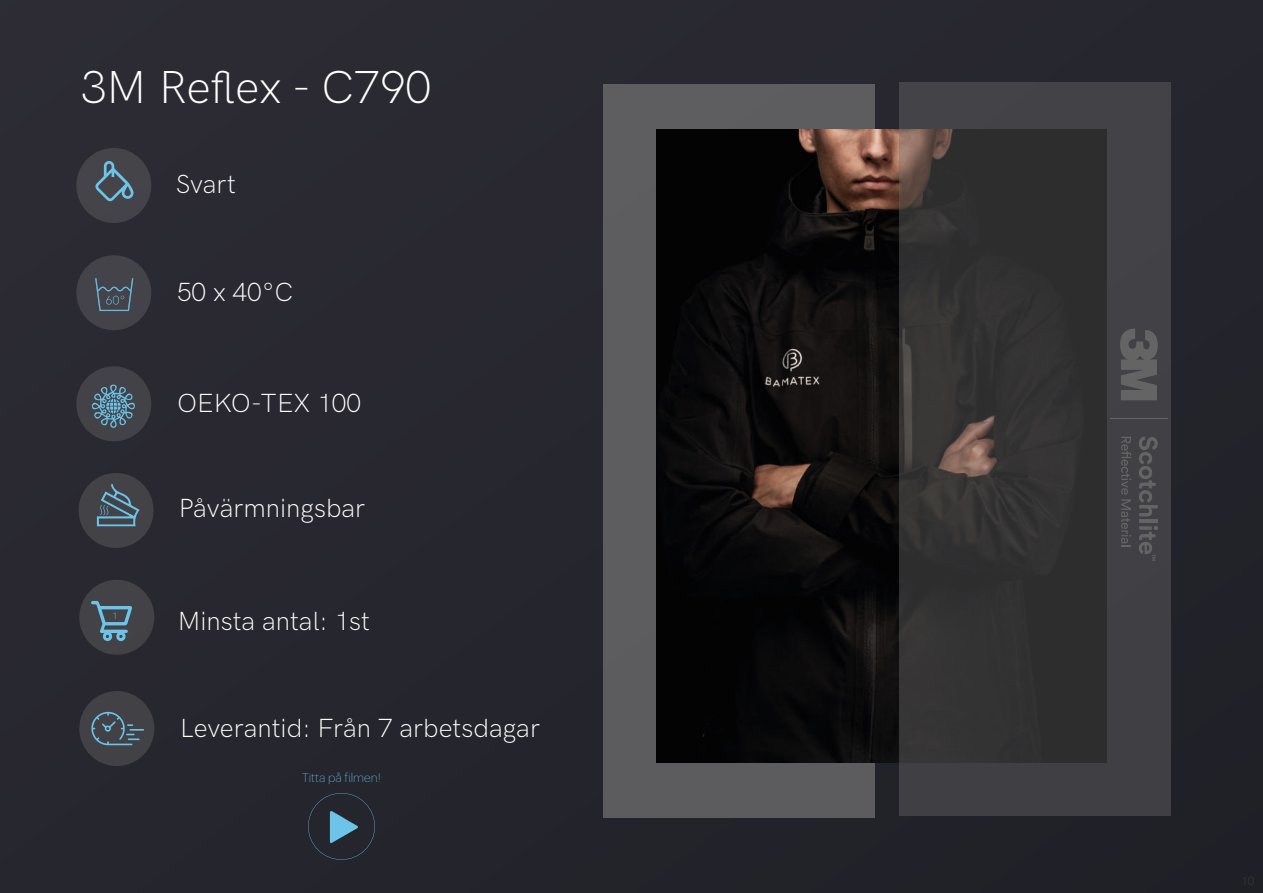
<style>
.page{position:relative;width:1263px;height:893px;background:#28272f}
.page>*{position:absolute;margin:0;border:0;box-sizing:border-box;transform-origin:0 0}
.t1{font:46.35px "HK Grotesk Light Legacy";color:#fff}
.t2{font:26.25px "HK Grotesk Light Legacy";color:#fff}
.t3{font:200 12.15px "Graphik";color:#6cc4e9}
</style>
<div class="page">
<div style="left:76px;top:148px;width:75px;height:75px;background:#454449;border-radius:50%"></div>
<div style="left:603px;top:84px;width:271px;height:734px;background:#5d5c5e"></div>
<svg style="left:95px;top:161px;width:39px;height:41px"></svg>
<div style="left:79px;top:580px;width:75px;height:75px;background:#424247;border-radius:50%"></div>
<div style="left:79px;top:473px;width:75px;height:75px;background:#434247;border-radius:50%"></div>
<div style="left:76px;top:255px;width:75px;height:75px;background:#434349;border-radius:50%"></div>
<svg style="left:97px;top:484px;width:43px;height:42px"></svg>
<div style="left:76px;top:366px;width:75px;height:75px;background:#434248;border-radius:50%"></div>
<svg style="left:87px;top:384px;width:52px;height:48px"></svg>
<svg style="left:95px;top:278px;width:38px;height:33px"></svg>
<svg style="left:91px;top:601px;width:41px;height:40px"></svg>
<img style="left:656px;top:129px;width:243px;height:633px">
<svg style="left:899px;top:82px;width:272px;height:734px;fill:#353434"></svg>
<svg style="left:1139px;top:436px;width:19px;height:80px;background:#4f4e51"></svg>
<hr style="left:1139px;top:520px;width:19px;height:3px;background:#706f6f">
<svg style="left:1139px;top:526px;width:19px;height:35px"></svg>
<hr style="left:1110px;top:418px;width:58px;height:1px;background:#706f6f">
<svg style="left:1121px;top:437px;width:10px;height:109px"></svg>
<svg style="left:1120px;top:329px;width:38px;height:71px;background:#5b5a5c"></svg>
<div style="left:79px;top:691px;width:75px;height:75px;background:#414146;border-radius:50%"></div>
<svg style="left:91px;top:711px;width:53px;height:34px"></svg>
<svg style="left:308px;top:793px;width:67px;height:67px"></svg>
<h1 class="t1" style="left:81px;top:52px;width:352px">3M Reflex - C790</h1>
<p class="t2" style="left:176px;top:164px;width:62px">Svart</p>
<p class="t2" style="left:177px;top:272px;width:118px">50 x 40°C</p>
<p class="t2" style="left:177px;top:383px;width:185px">OEKO-TEX 100</p>
<p class="t2" style="left:179px;top:489px;width:188px">Påvärmningsbar</p>
<p class="t2" style="left:178px;top:601px;width:194px">Minsta antal: 1st</p>
<p class="t2" style="left:180px;top:708px;width:361px">Leverantid: Från 7 arbetsdagar</p>
<p class="t3" style="left:302px;top:769px;width:80px">Titta på filmen!</p>
</div>
